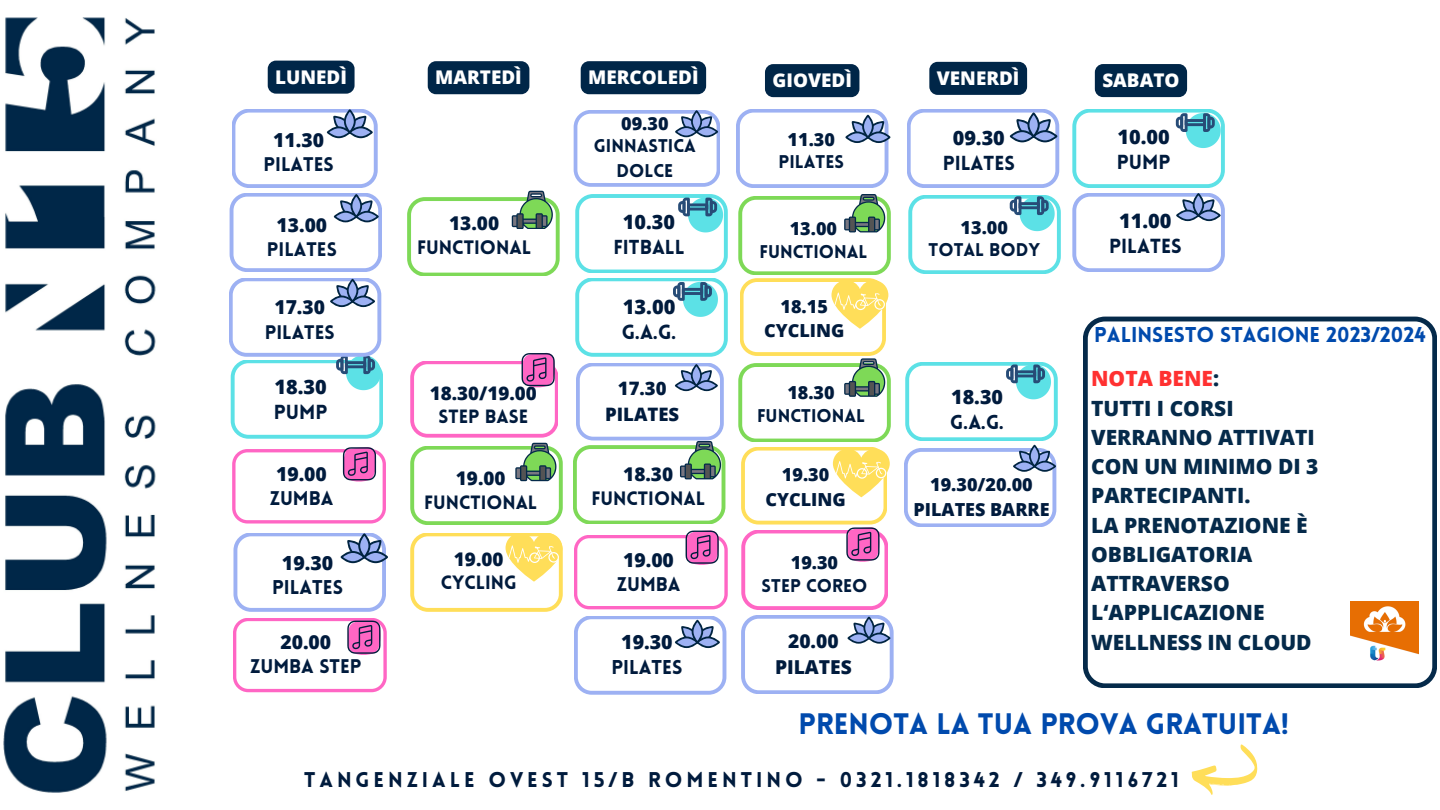
<style>
.page{position:relative;width:1440px;height:810px;background:#fff}
.page>*{position:absolute;margin:0;border:0;box-sizing:border-box;transform-origin:0 0}
.t1{font:900 29px "Lovelo";color:#004aad}
.t2{font:800 21px/29.2px "Open Sans";color:#052a4a}
.t3{font:900 21px "Lovelo";color:#004aad}
.t4{font:800 21px "Open Sans";color:#ff3131}
.t5{font:900 20.9px "Lovelo";letter-spacing:.19em;color:#001b3d}
.t6{font:900 20px "Lovelo";color:#001b3d}
.t7{font:800 20px "Open Sans";color:#001b3d}
.t8{font:800 19.9px "Open Sans";color:#001b3d}
.t9{font:900 19.9px "Lovelo";color:#001b3d}
.t10{font:900 19.8px "Lovelo";color:#001b3d}
.t11{font:800 19.8px "Open Sans";color:#001b3d}
.t12{font:900 19.7px "Lovelo";color:#001b3d}
.t13{font:800 19.7px "Open Sans";color:#001b3d}
.t14{font:900 19.6px "Lovelo";color:#001b3d}
.t15{font:800 19.6px "Open Sans";color:#001b3d}
.t16{font:900 19.5px "Lovelo";color:#001b3d}
.t17{font:800 19.5px "Open Sans";color:#001b3d}
.t18{font:900 19.3px "Lovelo";color:#001b3d}
.t19{font:800 19.3px "Open Sans";color:#001b3d}
.t20{font:800 19.2px "Open Sans";color:#001b3d}
.t21{font:900 19.2px "Lovelo";color:#001b3d}
.t22{font:900 19px "Lovelo";color:#001b3d}
.t23{font:800 19px "Open Sans";color:#001b3d}
.t24{font:800 18.9px "Open Sans";color:#fff}
.t25{font:900 18.8px "Lovelo";color:#001b3d}
.t26{font:800 18.8px "Open Sans";color:#001b3d}
.t27{font:800 18.5px "Open Sans";color:#001b3d}
.t28{font:800 18px "Open Sans";color:#001b3d}
.t29{font:900 18px/24.8px "Lovelo";color:#001b3d;text-align:center}
.s1{color:#052a4a}
</style>
<div class="page">
<img style="left:3px;top:17px;width:153px;height:776px">
<svg style="left:1083px;top:317px;width:354px;height:371px"></svg>
<svg style="left:1191px;top:744px;width:67px;height:51px"></svg>
<svg style="left:234px;top:533px;width:154px;height:79px"></svg>
<svg style="left:736px;top:109px;width:154px;height:79px"></svg>
<svg style="left:574px;top:616px;width:152px;height:78px"></svg>
<svg style="left:407px;top:191px;width:152px;height:85px"></svg>
<svg style="left:411px;top:443px;width:152px;height:82px"></svg>
<svg style="left:909px;top:195px;width:152px;height:79px"></svg>
<div style="left:1019px;top:202px;width:21px;height:7px;border:3px solid #274c77"></div>
<img style="left:1350px;top:601px;width:69px;height:59px">
<div style="left:268px;top:61px;width:87px;height:33px;background:#002648;border-radius:8px"></div>
<div style="left:428px;top:61px;width:101px;height:33px;background:#002648;border-radius:8px"></div>
<div style="left:581px;top:61px;width:125px;height:33px;background:#002648;border-radius:8px"></div>
<div style="left:765px;top:64px;width:94px;height:33px;background:#002648;border-radius:8px"></div>
<div style="left:929px;top:62px;width:98px;height:33px;background:#002648;border-radius:8px"></div>
<div style="left:1095px;top:64px;width:92px;height:33px;background:#002648;border-radius:8px"></div>
<svg style="left:411px;top:352px;width:147px;height:85px"></svg>
<svg style="left:574px;top:110px;width:146px;height:77px"></svg>
<svg style="left:904px;top:362px;width:154px;height:165px"></svg>
<svg style="left:411px;top:533px;width:152px;height:79px"></svg>
<svg style="left:907px;top:109px;width:152px;height:79px"></svg>
<svg style="left:229px;top:278px;width:154px;height:160px"></svg>
<svg style="left:232px;top:447px;width:154px;height:76px"></svg>
<svg style="left:233px;top:618px;width:154px;height:74px"></svg>
<svg style="left:573px;top:363px;width:155px;height:246px"></svg>
<svg style="left:1073px;top:109px;width:152px;height:163px"></svg>
<div style="left:1185px;top:119px;width:21px;height:7px;border:3px solid #274c77"></div>
<svg style="left:230px;top:109px;width:152px;height:163px"></svg>
<svg style="left:576px;top:194px;width:152px;height:163px"></svg>
<div style="left:687px;top:203px;width:21px;height:8px;border:3px solid #274c77"></div>
<svg style="left:739px;top:194px;width:154px;height:500px"></svg>
<p class="t24" style="left:275px;top:64px;width:73px">LUNEDÌ</p>
<p class="t24" style="left:435px;top:64px;width:88px">MARTEDÌ</p>
<p class="t24" style="left:588px;top:64px;width:112px">MERCOLEDÌ</p>
<p class="t24" style="left:773px;top:67px;width:81px">GIOVEDÌ</p>
<p class="t24" style="left:937px;top:65px;width:84px">VENERDÌ</p>
<p class="t24" style="left:1102px;top:67px;width:79px">SABATO</p>
<p class="t19" style="left:273px;top:126px;width:52px">11.30</p>
<p class="t18" style="left:264px;top:157px;width:72px">PILATES</p>
<p class="t28" style="left:621px;top:111px;width:49px">09.30</p>
<p class="t29" style="left:594px;top:136px;width:104px">GINNASTICA<br>DOLCE</p>
<p class="t28" style="left:788px;top:127px;width:49px">11.30</p>
<p class="t29" style="left:779px;top:151px;width:67px">PILATES</p>
<p class="t11" style="left:953px;top:124px;width:54px">09.30</p>
<p class="t10" style="left:943px;top:155px;width:74px">PILATES</p>
<p class="t8" style="left:1117px;top:123px;width:54px">10.00</p>
<p class="t9" style="left:1117px;top:154px;width:55px">PUMP</p>
<p class="t20" style="left:277px;top:212px;width:52px">13.00</p>
<p class="t21" style="left:267px;top:242px;width:71px">PILATES</p>
<p class="t23" style="left:449px;top:210px;width:52px">13.00</p>
<p class="t22" style="left:417px;top:240px;width:116px">FUNCTIONAL</p>
<p class="t11" style="left:623px;top:208px;width:54px">10.30</p>
<p class="t10" style="left:613px;top:239px;width:73px">FITBALL</p>
<p class="t28" style="left:790px;top:216px;width:49px">13.00</p>
<p class="t29" style="left:759px;top:241px;width:109px">FUNCTIONAL</p>
<p class="t28" style="left:961px;top:214px;width:49px">13.00</p>
<p class="t29" style="left:929px;top:239px;width:113px">TOTAL BODY</p>
<p class="t7" style="left:1119px;top:206px;width:54px">11.00</p>
<p class="t6" style="left:1109px;top:238px;width:74px">PILATES</p>
<p class="t20" style="left:274px;top:294px;width:52px">17.30</p>
<p class="t21" style="left:265px;top:324px;width:71px">PILATES</p>
<p class="t7" style="left:623px;top:293px;width:54px">13.00</p>
<p class="t6" style="left:622px;top:324px;width:56px">G.A.G.</p>
<p class="t28" style="left:781px;top:293px;width:49px">18.15</p>
<p class="t28" style="left:764px;top:318px;width:82px">CYCLING</p>
<p class="t3" style="left:1094px;top:327px;width:333px">PALINSESTO STAGIONE 2023/2024</p>
<p class="t8" style="left:274px;top:372px;width:54px">18.30</p>
<p class="t9" style="left:274px;top:404px;width:55px">PUMP</p>
<p class="t19" style="left:276px;top:460px;width:52px">19.00</p>
<p class="t18" style="left:270px;top:490px;width:65px">ZUMBA</p>
<p class="t17" style="left:282px;top:549px;width:53px">19.30</p>
<p class="t16" style="left:272px;top:579px;width:72px">PILATES</p>
<p class="t19" style="left:280px;top:628px;width:52px">20.00</p>
<p class="t18" style="left:250px;top:659px;width:113px">ZUMBA STEP</p>
<p class="t26" style="left:430px;top:380px;width:108px">18.30/19.00</p>
<p class="t25" style="left:439px;top:409px;width:91px">STEP BASE</p>
<p class="t26" style="left:456px;top:465px;width:51px">19.00</p>
<p class="t25" style="left:424px;top:494px;width:115px">FUNCTIONAL</p>
<p class="t26" style="left:454px;top:546px;width:51px">19.00</p>
<p class="t25" style="left:441px;top:575px;width:77px">CYCLING</p>
<p class="t27" style="left:618px;top:376px;width:50px">17.30</p>
<p class="t27" style="left:605px;top:401px;width:76px">PILATES</p>
<p class="t23" style="left:623px;top:461px;width:51px">18.30</p>
<p class="t22" style="left:591px;top:490px;width:115px">FUNCTIONAL</p>
<p class="t19" style="left:623px;top:547px;width:52px">19.00</p>
<p class="t18" style="left:617px;top:577px;width:65px">ZUMBA</p>
<p class="t15" style="left:621px;top:628px;width:53px">19.30</p>
<p class="t14" style="left:611px;top:659px;width:73px">PILATES</p>
<p class="t28" style="left:787px;top:380px;width:49px">18.30</p>
<p class="t29" style="left:757px;top:405px;width:109px">FUNCTIONAL</p>
<p class="t28" style="left:782px;top:462px;width:49px">19.30</p>
<p class="t28" style="left:765px;top:487px;width:82px">CYCLING</p>
<p class="t28" style="left:791px;top:550px;width:49px">19.30</p>
<p class="t29" style="left:762px;top:575px;width:107px">STEP COREO</p>
<p class="t20" style="left:788px;top:628px;width:52px">20.00</p>
<p class="t20" style="left:775px;top:654px;width:78px">PILATES</p>
<p class="t13" style="left:951px;top:383px;width:53px">18.30</p>
<p class="t12" style="left:950px;top:414px;width:55px">G.A.G.</p>
<p class="t28" style="left:930px;top:472px;width:104px">19.30/20.00</p>
<p class="t28" style="left:914px;top:497px;width:138px">PILATES BARRE</p>
<p class="t4" style="left:1091px;top:364px;width:130px">NOTA BENE<span class="s1">:</span></p>
<p class="t2" style="left:1091px;top:393px;width:229px">TUTTI I CORSI<br>VERRANNO ATTIVATI<br>CON UN MINIMO DI 3<br>PARTECIPANTI.</p>
<p class="t2" style="left:1091px;top:510px;width:218px">LA PRENOTAZIONE È<br>OBBLIGATORIA<br>ATTRAVERSO<br>L‘APPLICAZIONE</p>
<p class="t2" style="left:1091px;top:627px;width:222px">WELLNESS IN CLOUD</p>
<p class="t1" style="left:799px;top:712px;width:492px">PRENOTA LA TUA PROVA GRATUITA!</p>
<p class="t5" style="left:304px;top:772px;width:876px">TANGENZIALE OVEST 15/B ROMENTINO - 0321.1818342 / 349.9116721</p>
</div>
